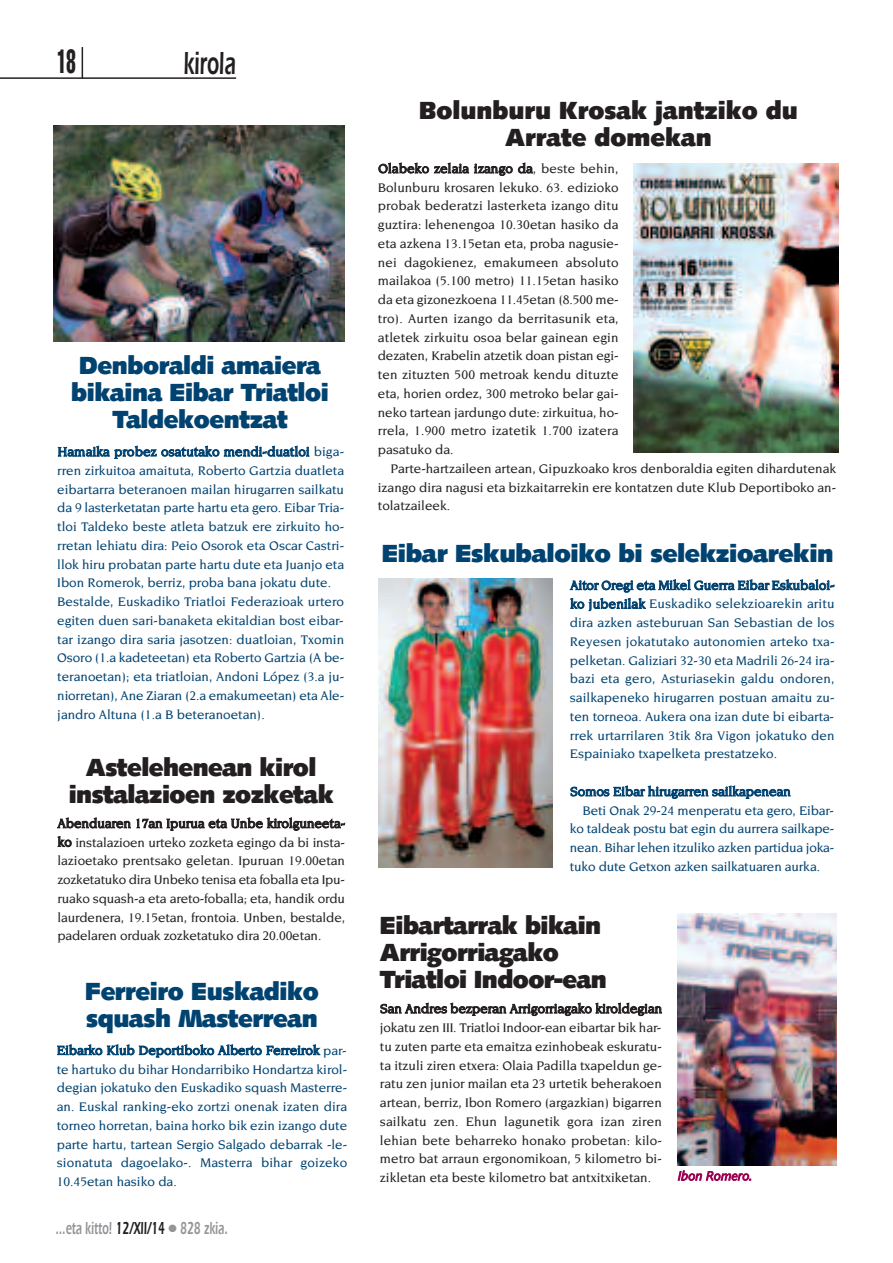
<style>
.page{position:relative;width:893px;height:1263px;background:#fff}
.page>*{position:absolute;margin:0;border:0;box-sizing:border-box;transform-origin:0 0}
.t1{font:600 33px "Itc Eras";color:#231f20;scale:.6 1}
.t2{font:extra-condensed 33px "Helvetica";color:#231f20;scale:.6 1}
.t3{font:900 24.75px/27px "Syntax";letter-spacing:-.015em;color:#004270;text-align:center}
.t4{font:900 24.75px/27px "Syntax";letter-spacing:-.02em;color:#231f20}
.t5{font:900 24.75px/27px "Syntax";color:#231f20;text-align:center}
.t6{font:600 18px "Itc Eras";color:#939598;scale:.6 1}
.t7{font:500 13.5px/18.8px "Novarese";color:#004270;text-align:justify}
.t8{font:500 13.5px/18.8px "Novarese";color:#231f20;text-align:justify}
.t9{font:italic 12.75px "Syntax";letter-spacing:.005em;color:#9d0151}
.s1{color:#231f20}
</style>
<div class="page">
<hr style="left:82px;top:47px;width:1px;height:32px;background:#231f20">
<hr style="left:0;top:77px;width:236px;height:2px;background:#231f20">
<img style="left:634px;top:164px;width:204px;height:288px">
<img style="left:378px;top:578px;width:175px;height:289px">
<img style="left:54px;top:125px;width:290px;height:217px">
<img style="left:677px;top:914px;width:160px;height:251px">
<h1 class="t2" style="left:57px;top:49px;width:32px">18</h1>
<h1 class="t1" style="left:183px;top:52px;width:89px">kirola</h1>
<h2 class="t3" style="left:71px;top:354px;width:259px">Denboraldi amaiera bikaina Eibar Triatloi<br>Taldekoentzat</h2>
<p class="t7" style="left:57px;top:443px;width:288px;text-align:left">Hamaika probez osatutako mendi-duatloi biga&shy;rren zirkuitoa amaituta, Roberto Gartzia duatleta eibartarra beteranoen mailan hirugarren sailkatu da 9 lasterketatan parte hartu eta gero. Eibar Tria&shy;tloi Taldeko beste atleta batzuk ere zirkuito ho&shy;rretan lehiatu dira: Peio Osorok eta Oscar Castri&shy;llok hiru probatan parte hartu dute eta Juanjo eta Ibon Romerok, berriz, proba bana jokatu dute.<br>Bestalde, Euskadiko Triatloi Federazioak urtero egiten duen sari-banaketa ekitaldian bost eibar&shy;tar izango dira saria jasotzen: duatloian, Txomin Osoro (1.a kadeteetan) eta Roberto Gartzia (A be&shy;teranoetan); eta triatloian, Andoni López (3.a ju&shy;niorretan), Ane Ziaran (2.a emakumeetan) eta Ale&shy;jandro Altuna (1.a B beteranoetan).</p>
<h2 class="t4" style="left:69px;top:756px;width:266px;text-align:center">Astelehenean kirol instalazioen zozketak</h2>
<p class="t8" style="left:57px;top:815px;width:289px">Abenduaren 17an Ipurua eta Unbe kirolguneeta&shy;ko instalazioen urteko zozketa egingo da bi insta&shy;lazioetako prentsako geletan. Ipuruan 19.00etan zozketatuko dira Unbeko tenisa eta foballa eta Ipu&shy;ruako squash-a eta areto-foballa; eta, handik ordu laurdenera, 19.15etan, frontoia. Unben, bestalde, padelaren orduak zozketatuko dira 20.00etan.</p>
<h2 class="t3" style="left:85px;top:980px;width:235px;text-align:left">Ferreiro Euskadiko squash Masterrean</h2>
<p class="t7" style="left:57px;top:1041px;width:292px">Eibarko Klub Deportiboko Alberto Ferreirok par&shy;te hartuko du bihar Hondarribiko Hondartza kirol&shy;degian jokatuko den Euskadiko squash Masterre&shy;an. Euskal ranking-eko zortzi onenak izaten dira torneo horretan, baina horko bik ezin izango dute parte hartu, tartean Sergio Salgado debarrak -le&shy;sionatuta dagoelako-. Masterra bihar goizeko 10.45etan hasiko da.</p>
<h3 class="t6" style="left:56px;top:1222px;width:289px">...eta kitto! <span class="s1">12/XII/14</span> ● 828 zkia.</h3>
<h2 class="t5" style="left:419px;top:99px;width:380px">Bolunburu Krosak jantziko du<br>Arrate domekan</h2>
<p class="t8" style="left:378px;top:160px;width:242px">Olabeko zelaia izango da, beste behin, Bolunburu krosaren lekuko. 63. edizioko probak bederatzi lasterketa izango ditu guztira: lehenengoa 10.30etan hasiko da eta azkena 13.15etan eta, proba nagusie&shy;nei dagokienez, emakumeen absoluto mailakoa (5.100 metro) 11.15etan hasiko da eta gizonezkoena 11.45etan (8.500 me&shy;tro). Aurten izango da berritasunik eta, atletek zirkuitu osoa belar gainean egin dezaten, Krabelin atzetik doan pistan egi&shy;ten zituzten 500 metroak kendu dituzte eta, horien ordez, 300 metroko belar gai&shy;neko tartean jardungo dute: zirkuitua, ho&shy;rrela, 1.900 metro izatetik 1.700 izatera pasatuko da.</p>
<p class="t8" style="left:378px;top:460px;width:460px;text-indent:13px">Parte-hartzaileen artean, Gipuzkoako kros denboraldia egiten dihardutenak izango dira nagusi eta bizkaitarrekin ere kontatzen dute Klub Deportiboko an&shy;tolatzaileek.</p>
<h2 class="t3" style="left:382px;top:543px;width:453px">Eibar Eskubaloiko bi selekzioarekin</h2>
<p class="t7" style="left:570px;top:576px;width:266px">Aitor Oregi eta Mikel Guerra Eibar Eskubaloi&shy;ko jubenilak Euskadiko selekzioarekin aritu dira azken asteburuan San Sebastian de los Reyesen jokatutako autonomien arteko txa&shy;pelketan. Galiziari 32-30 eta Madrili 26-24 ira&shy;bazi eta gero, Asturiasekin galdu ondoren, sailkapeneko hirugarren postuan amaitu zu&shy;ten torneoa. Aukera ona izan dute bi eibarta&shy;rrek urtarrilaren 3tik 8ra Vigon jokatuko den Espainiako txapelketa prestatzeko.</p>
<p class="t7" style="left:570px;top:783px;width:222px">Somos Eibar hirugarren sailkapenean</p>
<p class="t7" style="left:583px;top:802px;width:253px">Beti Onak 29-24 menperatu eta gero, Eibar-</p>
<p class="t7" style="left:570px;top:820px;width:266px">ko taldeak postu bat egin du aurrera sailkape-</p>
<p class="t7" style="left:570px;top:839px;width:266px">nean. Bihar lehen itzuliko azken partidua joka-</p>
<p class="t7" style="left:570px;top:858px;width:252px">tuko dute Getxon azken sailkatuaren aurka.</p>
<h2 class="t4" style="left:380px;top:914px;width:228px">Eibartarrak bikain<br>Arrigorriagako<br>Triatloi Indoor-ean</h2>
<p class="t8" style="left:380px;top:1000px;width:284px">San Andres bezperan Arrigorriagako kiroldegian jokatu zen III. Triatloi Indoor-ean eibartar bik har&shy;tu zuten parte eta emaitza ezinhobeak eskuratu&shy;ta itzuli ziren etxera: Olaia Padilla txapeldun ge&shy;ratu zen junior mailan eta 23 urtetik beherakoen artean, berriz, Ibon Romero (argazkian) bigarren sailkatu zen. Ehun lagunetik gora izan ziren lehian bete beharreko honako probetan: kilo&shy;metro bat arraun ergonomikoan, 5 kilometro bi&shy;zikletan eta beste kilometro bat antxitxiketan.</p>
<p class="t9" style="left:678px;top:1171px;width:76px">Ibon Romero.</p>
</div>
